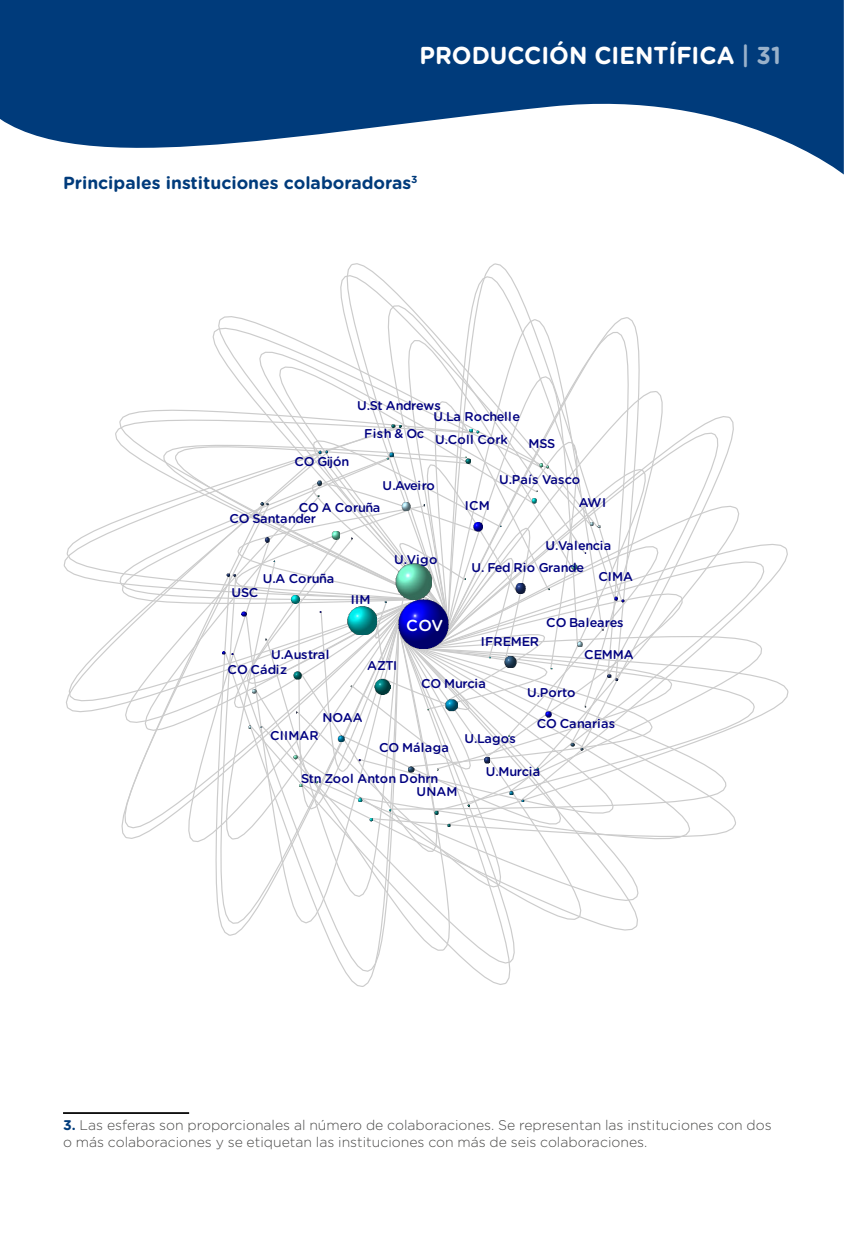
<style>
.page{position:relative;width:844px;height:1241px;background:#fff}
.page>*{position:absolute;margin:0;border:0;box-sizing:border-box;transform-origin:0 0}
.t1{font:700 24.5px "Gotham Rounded";color:#fff;scale:.95 1}
.t2{font:700 17.5px "Gotham Rounded";color:#003b7b}
.t3{font:500 15.92px "Gotham Rounded";color:#fff}
.t4{font:300 14px/16.8px "Gotham Rounded";color:#4a4a49}
.t5{font:500 12.78px/12.6px "Gotham Rounded";letter-spacing:.005em;color:#000080}
.t6{font:500 12.78px "Gotham Rounded";letter-spacing:-.025em;color:#000080}
.t7{font:500 12.78px "Gotham Rounded";letter-spacing:-.015em;color:#000080}
.s1{color:#99b1ca}
.s2{font-weight:700;color:#003b7b}
</style>
<div class="page">
<svg style="left:0;top:0;width:843px;height:174px;fill:#003b7b"></svg>
<hr style="left:63px;top:1111px;width:126px;height:2px;background:#000">
<svg style="left:739px;top:544px;width:49px;height:171px"></svg>
<svg style="left:672px;top:416px;width:62px;height:89px"></svg>
<svg style="left:346px;top:263px;width:179px;height:52px"></svg>
<svg style="left:217px;top:315px;width:146px;height:60px"></svg>
<svg style="left:119px;top:409px;width:103px;height:17px"></svg>
<svg style="left:68px;top:451px;width:91px;height:250px"></svg>
<svg style="left:124px;top:604px;width:96px;height:224px"></svg>
<svg style="left:260px;top:897px;width:255px;height:67px"></svg>
<svg style="left:672px;top:635px;width:90px;height:171px"></svg>
<svg style="left:672px;top:505px;width:67px;height:264px"></svg>
<svg style="left:387px;top:304px;width:199px;height:71px"></svg>
<svg style="left:258px;top:351px;width:280px;height:24px"></svg>
<svg style="left:121px;top:458px;width:101px;height:146px"></svg>
<svg style="left:144px;top:493px;width:78px;height:238px"></svg>
<svg style="left:222px;top:375px;width:450px;height:522px"></svg>
<h1 class="t1" style="left:419px;top:38px;width:382px">PRODUCCIÓN CIENTÍFICA <span class="s1">| 31</span></h1>
<h2 class="t2" style="left:63px;top:169px;width:356px">Principales instituciones colaboradoras<sup>3</sup></h2>
<p class="t5" style="left:294px;top:454px;width:57px">CO Gijón</p>
<p class="t5" style="left:357px;top:398px;width:85px">U.St Andrews</p>
<p class="t5" style="left:433px;top:409px;width:88px">U.La Rochelle</p>
<p class="t5" style="left:364px;top:426px;width:61px">Fish &amp; Oc</p>
<p class="t5" style="left:435px;top:432px;width:74px">U.Coll Cork</p>
<p class="t5" style="left:528px;top:437px;width:28px">MSS</p>
<p class="t5" style="left:382px;top:478px;width:54px">U.Aveiro</p>
<p class="t5" style="left:499px;top:473px;width:83px">U.País Vasco</p>
<p class="t5" style="left:298px;top:500px;width:83px">CO A Coruña</p>
<p class="t6" style="left:229px;top:509px;width:88px">CO Santander</p>
<p class="t5" style="left:263px;top:571px;width:73px">U.A Coruña</p>
<p class="t5" style="left:231px;top:586px;width:28px">USC</p>
<p class="t5" style="left:271px;top:647px;width:60px">U.Austral</p>
<p class="t5" style="left:227px;top:663px;width:61px">CO Cádiz</p>
<p class="t5" style="left:351px;top:592px;width:21px">IIM</p>
<p class="t5" style="left:394px;top:552px;width:45px">U.Vigo</p>
<p class="t3" style="left:406px;top:613px;width:38px">COV</p>
<p class="t5" style="left:367px;top:659px;width:32px">AZTI</p>
<p class="t5" style="left:464px;top:498px;width:26px">ICM</p>
<p class="t5" style="left:578px;top:496px;width:29px">AWI</p>
<p class="t6" style="left:545px;top:536px;width:67px">U.Valencia</p>
<p class="t6" style="left:471px;top:558px;width:114px">U. Fed Rio Grande</p>
<p class="t5" style="left:598px;top:570px;width:36px">CIMA</p>
<p class="t5" style="left:480px;top:634px;width:60px">IFREMER</p>
<p class="t5" style="left:546px;top:615px;width:79px">CO Baleares</p>
<p class="t5" style="left:584px;top:647px;width:51px">CEMMA</p>
<p class="t5" style="left:322px;top:710px;width:42px">NOAA</p>
<p class="t7" style="left:421px;top:674px;width:66px">CO Murcia</p>
<p class="t5" style="left:527px;top:686px;width:50px">U.Porto</p>
<p class="t5" style="left:536px;top:716px;width:80px">CO Canarias</p>
<p class="t5" style="left:270px;top:728px;width:50px">CIIMAR</p>
<p class="t5" style="left:416px;top:771px;width:42px;text-indent:-116px">Stn Zool Anton Dohrn<br>UNAM</p>
<p class="t5" style="left:379px;top:740px;width:71px">CO Málaga</p>
<p class="t5" style="left:464px;top:731px;width:53px">U.Lagos</p>
<p class="t5" style="left:485px;top:764px;width:56px">U.Murcia</p>
<p class="t4" style="left:63px;top:1115px;width:710px"><span class="s2">3.</span> Las esferas son proporcionales al número de colaboraciones. Se representan las instituciones con dos o más colaboraciones y se etiquetan las instituciones con más de seis colaboraciones.</p>
</div>
